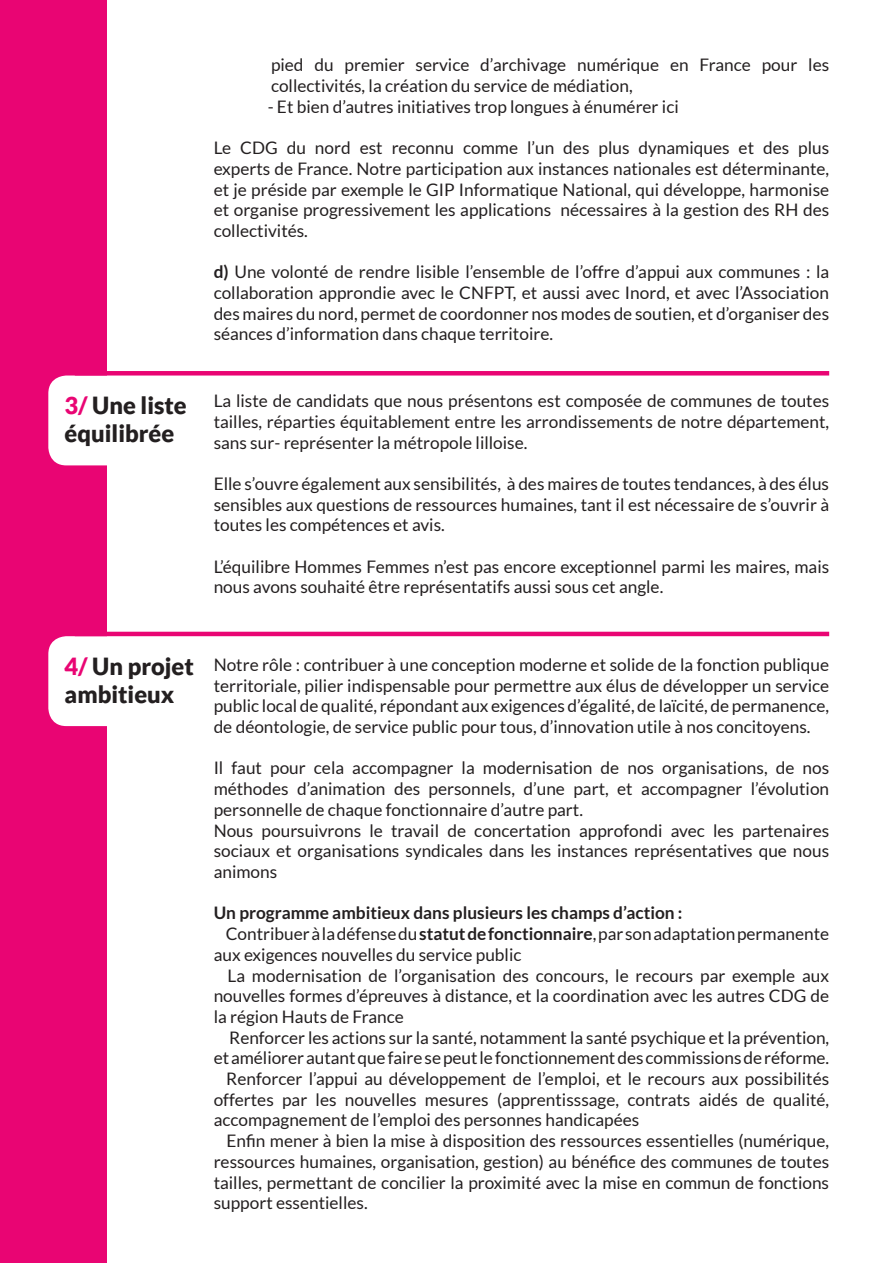
<style>
.page{position:relative;width:893px;height:1263px;background:#fff}
.page>*{position:absolute;margin:0;border:0;box-sizing:border-box;transform-origin:0 0}
.t1{font:900 23.7px "Lato";color:#231f20}
.t2{font:17.25px/20.7px "Lato";color:#231f20;text-align:justify}
.t3{font:700 17.25px "Lato";color:#231f20}
.s1{color:#e90573}
.s2{font-weight:700}
</style>
<div class="page">
<div style="left:0;top:0;width:106px;height:1263px;background:#e90573"></div>
<div style="left:48px;top:375px;width:182px;height:90px;background:#fff;border-radius:18px"></div>
<hr style="left:75px;top:371px;width:754px;height:4px;background:#e90573">
<div style="left:48px;top:636px;width:182px;height:90px;background:#fff;border-radius:18px"></div>
<hr style="left:75px;top:632px;width:754px;height:4px;background:#e90573">
<p class="t1" style="left:65px;top:391px;width:124px"><span class="s1">3/</span> Une liste</p>
<p class="t1" style="left:65px;top:420px;width:111px">équilibrée</p>
<p class="t2" style="left:271px;top:55px;width:560px">pied du premier service d’archivage numérique en France pour les collectivités, la création du service de médiation,</p>
<p class="t2" style="left:268px;top:96px;width:413px">- Et bien d’autres initiatives trop longues à énumérer ici</p>
<p class="t2" style="left:214px;top:137px;width:617px">Le CDG du nord est reconnu comme l’un des plus dynamiques et des plus experts de France. Notre participation aux instances nationales est déterminante, et je préside par exemple le GIP Informatique National, qui développe, harmonise et organise progressivement les applications nécessaires à la gestion des RH des collectivités.</p>
<p class="t2" style="left:214px;top:262px;width:617px"><span class="s2">d)</span> Une volonté de rendre lisible l’ensemble de l’offre d’appui aux communes : la collaboration approndie avec le CNFPT, et aussi avec Inord, et avec l’Association des maires du nord, permet de coordonner nos modes de soutien, et d’organiser des séances d’information dans chaque territoire.</p>
<p class="t2" style="left:214px;top:390px;width:617px">La liste de candidats que nous présentons est composée de communes de toutes tailles, réparties équitablement entre les arrondissements de notre département, sans sur- représenter la métropole lilloise.</p>
<p class="t2" style="left:214px;top:473px;width:617px">Elle s’ouvre également aux sensibilités, à des maires de toutes tendances, à des élus sensibles aux questions de ressources humaines, tant il est nécessaire de s’ouvrir à toutes les compétences et avis.</p>
<p class="t2" style="left:214px;top:556px;width:617px">L’équilibre Hommes Femmes n’est pas encore exceptionnel parmi les maires, mais nous avons souhaité être représentatifs aussi sous cet angle.</p>
<p class="t1" style="left:65px;top:652px;width:131px"><span class="s1">4/</span> Un projet</p>
<p class="t1" style="left:65px;top:680px;width:111px">ambitieux</p>
<p class="t2" style="left:214px;top:654px;width:617px">Notre rôle : contribuer à une conception moderne et solide de la fonction publique territoriale, pilier indispensable pour permettre aux élus de développer un service public local de qualité, répondant aux exigences d’égalité, de laïcité, de permanence, de déontologie, de service public pour tous, d’innovation utile à nos concitoyens.</p>
<p class="t2" style="left:214px;top:758px;width:617px">Il faut pour cela accompagner la modernisation de nos organisations, de nos méthodes d’animation des personnels, d’une part, et accompagner l’évolution personnelle de chaque fonctionnaire d’autre part.</p>
<p class="t2" style="left:214px;top:820px;width:617px">Nous poursuivrons le travail de concertation approfondi avec les partenaires sociaux et organisations syndicales dans les instances représentatives que nous animons</p>
<p class="t3" style="left:214px;top:903px;width:470px">Un programme ambitieux dans plusieurs les champs d’action :</p>
<p class="t2" style="left:214px;top:923px;width:617px;text-indent:12px">Contribuer à la défense du <span class="s2">statut de fonctionnaire</span>, par son adaptation permanente aux exigences nouvelles du service public</p>
<p class="t2" style="left:214px;top:965px;width:617px;text-indent:14px">La modernisation de l’organisation des concours, le recours par exemple aux nouvelles formes d’épreuves à distance, et la coordination avec les autres CDG de la région Hauts de France</p>
<p class="t2" style="left:214px;top:1027px;width:617px;text-align:right">Renforcer les actions sur la santé, notamment la santé psychique et la prévention, et améliorer autant que faire se peut le fonctionnement des commissions de réforme.</p>
<p class="t2" style="left:214px;top:1068px;width:617px;text-indent:13px">Renforcer l’appui au développement de l’emploi, et le recours aux possibilités offertes par les nouvelles mesures (apprentisssage, contrats aidés de qualité, accompagnement de l’emploi des personnes handicapées</p>
<p class="t2" style="left:214px;top:1130px;width:617px;text-indent:13px">Enfin mener à bien la mise à disposition des ressources essentielles (numérique, ressources humaines, organisation, gestion) au bénéfice des communes de toutes tailles, permettant de concilier la proximité avec la mise en commun de fonctions support essentielles.</p>
</div>
